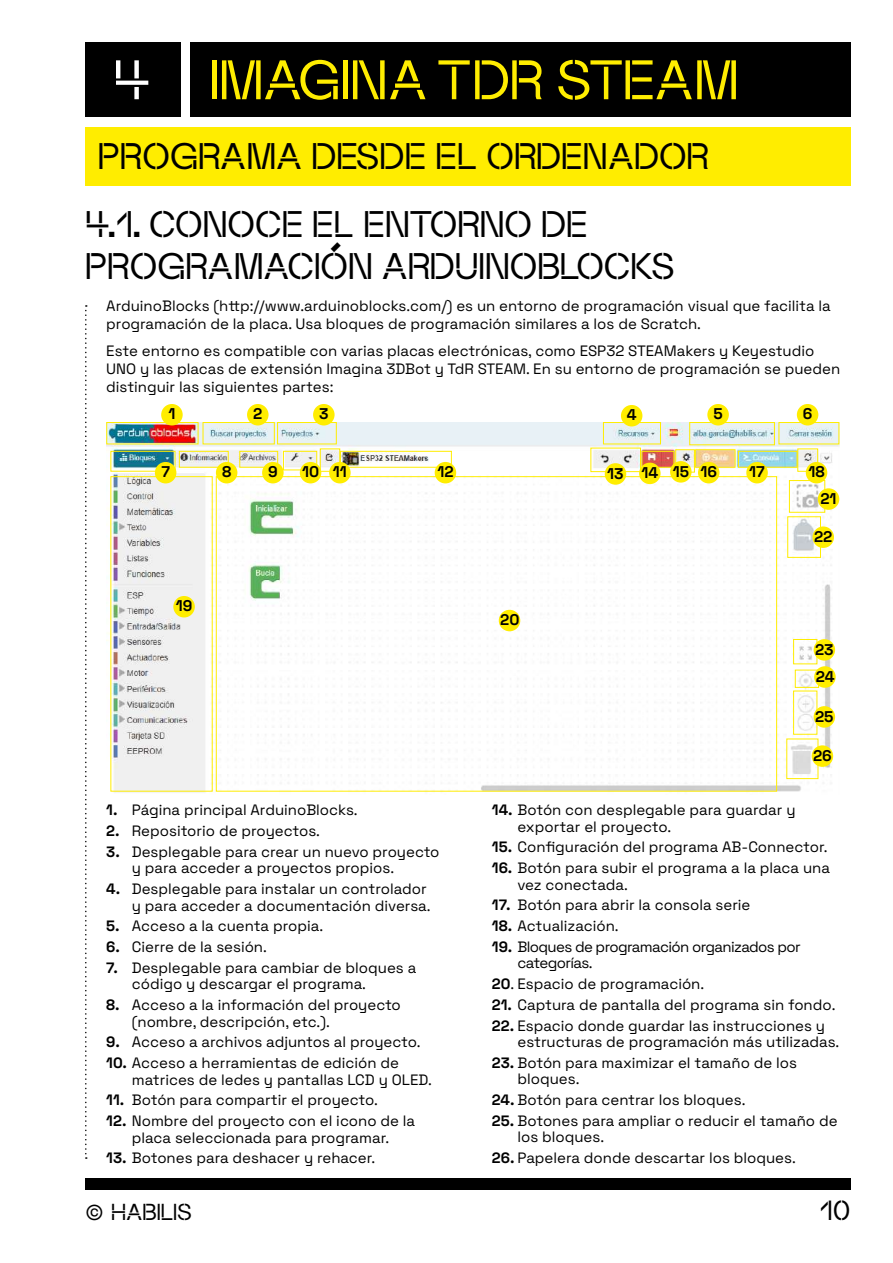
<style>
.page{position:relative;width:893px;height:1263px;background:#fff}
.page>*{position:absolute;margin:0;border:0;box-sizing:border-box;transform-origin:0 0}
.t1{font:54px "Maxeville Construct";letter-spacing:-.005em;color:#ffed00}
.t2{font:36px/68.4px "Maxeville Construct";color:#000}
.t3{font:27px "Maxeville Construct";color:#000}
.t4{font:22.5px "Maxeville Construct";letter-spacing:-.015em;color:#000}
.t5{font:700 15.45px/26.4px "Space Grotesk";color:#000}
.t6{font:15px/16.5px "Space Grotesk";color:#000}
.t7{font:15px/16.5px "Space Grotesk";letter-spacing:-.04em;color:#000}
.s1{color:#fff}
.s2{font-weight:700}
.s3{font-size:30px}
</style>
<div class="page">
<div style="left:85px;top:1178px;width:765px;height:11px;background:#000"></div>
<div style="left:190px;top:43px;width:660px;height:74px;background:#000"></div>
<div style="left:85px;top:43px;width:96px;height:74px;background:#000"></div>
<div style="left:85px;top:127px;width:765px;height:59px;background:#ffed00"></div>
<svg style="left:85px;top:305px;width:2px;height:854px"></svg>
<img style="left:106px;top:422px;width:733px;height:371px">
<div style="left:106px;top:422px;width:92px;height:22px;border:1px solid #ffed00"></div>
<div style="left:110px;top:451px;width:65px;height:21px;border:1px solid #ffed00"></div>
<div style="left:179px;top:451px;width:50px;height:17px;border:1px solid #ffed00"></div>
<div style="left:239px;top:451px;width:39px;height:17px;border:1px solid #ffed00"></div>
<div style="left:283px;top:451px;width:34px;height:19px;border:1px solid #ffed00"></div>
<div style="left:320px;top:448px;width:20px;height:24px;border:1px solid #ffed00"></div>
<div style="left:590px;top:448px;width:51px;height:24px;border:1px solid #ffed00"></div>
<div style="left:642px;top:451px;width:32px;height:17px;border:1px solid #ffed00"></div>
<div style="left:675px;top:449px;width:20px;height:23px;border:1px solid #ffed00"></div>
<div style="left:695px;top:449px;width:40px;height:19px;border:1px solid #ffed00"></div>
<div style="left:738px;top:451px;width:59px;height:17px;border:1px solid #ffed00"></div>
<div style="left:797px;top:448px;width:21px;height:24px;border:1px solid #ffed00"></div>
<div style="left:340px;top:451px;width:112px;height:17px;border:1px solid #ffed00"></div>
<div style="left:203px;top:422px;width:72px;height:22px;border:1px solid #ffed00"></div>
<div style="left:277px;top:422px;width:60px;height:22px;border:1px solid #ffed00"></div>
<div style="left:603px;top:422px;width:58px;height:22px;border:1px solid #ffed00"></div>
<div style="left:689px;top:422px;width:86px;height:23px;border:1px solid #ffed00"></div>
<div style="left:779px;top:422px;width:60px;height:22px;border:1px solid #ffed00"></div>
<div style="left:789px;top:480px;width:36px;height:33px;border:1px solid #ffed00"></div>
<div style="left:793px;top:639px;width:24px;height:25px;border:1px solid #ffed00"></div>
<div style="left:795px;top:670px;width:24px;height:18px;border:1px solid #ffed00"></div>
<div style="left:793px;top:691px;width:24px;height:44px;border:1px solid #ffed00"></div>
<div style="left:787px;top:516px;width:34px;height:42px;border:1px solid #ffed00"></div>
<div style="left:161px;top:404px;width:22px;height:21px;background:#ffed00;border-radius:50%"></div>
<div style="left:247px;top:404px;width:22px;height:21px;background:#ffed00;border-radius:50%"></div>
<div style="left:313px;top:404px;width:22px;height:21px;background:#ffed00;border-radius:50%"></div>
<div style="left:621px;top:405px;width:21px;height:21px;background:#ffed00;border-radius:50%"></div>
<div style="left:707px;top:404px;width:22px;height:21px;background:#ffed00;border-radius:50%"></div>
<div style="left:797px;top:404px;width:21px;height:21px;background:#ffed00;border-radius:50%"></div>
<div style="left:155px;top:462px;width:21px;height:21px;background:#ffed00;border-radius:50%"></div>
<div style="left:216px;top:462px;width:21px;height:21px;background:#ffed00;border-radius:50%"></div>
<div style="left:262px;top:462px;width:22px;height:21px;background:#ffed00;border-radius:50%"></div>
<div style="left:300px;top:462px;width:21px;height:21px;background:#ffed00;border-radius:50%"></div>
<div style="left:329px;top:462px;width:22px;height:21px;background:#ffed00;border-radius:50%"></div>
<div style="left:435px;top:462px;width:21px;height:21px;background:#ffed00;border-radius:50%"></div>
<div style="left:605px;top:463px;width:21px;height:22px;background:#ffed00;border-radius:50%"></div>
<div style="left:639px;top:463px;width:22px;height:21px;background:#ffed00;border-radius:50%"></div>
<div style="left:670px;top:461px;width:22px;height:22px;background:#ffed00;border-radius:50%"></div>
<div style="left:698px;top:462px;width:21px;height:21px;background:#ffed00;border-radius:50%"></div>
<div style="left:746px;top:462px;width:22px;height:21px;background:#ffed00;border-radius:50%"></div>
<div style="left:806px;top:462px;width:21px;height:21px;background:#ffed00;border-radius:50%"></div>
<div style="left:818px;top:488px;width:21px;height:22px;background:#ffed00;border-radius:50%"></div>
<div style="left:812px;top:526px;width:22px;height:22px;background:#ffed00;border-radius:50%"></div>
<div style="left:814px;top:639px;width:21px;height:22px;background:#ffed00;border-radius:50%"></div>
<div style="left:814px;top:666px;width:22px;height:22px;background:#ffed00;border-radius:50%"></div>
<div style="left:814px;top:706px;width:21px;height:22px;background:#ffed00;border-radius:50%"></div>
<div style="left:812px;top:745px;width:21px;height:22px;background:#ffed00;border-radius:50%"></div>
<div style="left:499px;top:610px;width:21px;height:21px;background:#ffed00;border-radius:50%"></div>
<div style="left:173px;top:596px;width:22px;height:21px;background:#ffed00;border-radius:50%"></div>
<h1 class="t1" style="left:113px;top:44px;width:627px"><span class="s1">4</span> IMAGINA TDR STEAM</h1>
<h2 class="t2" style="left:85px;top:122px;width:626px;text-indent:13px">PROGRAMA DESDE EL ORDENADOR<br>4.1. CONOCE EL ENTORNO DE</h2>
<h2 class="t2" style="left:85px;top:232px;width:591px">PROGRAMACIÓN ARDUINOBLOCKS</h2>
<p class="t6" style="left:106px;top:296px;width:726px;line-height:18px">ArduinoBlocks (http://www.arduinoblocks.com/) es un entorno de programación visual que facilita la programación de la placa. Usa bloques de programación similares a los de Scratch.</p>
<p class="t6" style="left:106px;top:341px;width:735px;line-height:18px">Este entorno es compatible con varias placas electrónicas, como ESP32 STEAMakers y Keyestudio<br>UNO y las placas de extensión Imagina 3DBot y TdR STEAM. En su entorno de programación se pueden distinguir las siguientes partes:</p>
<p class="t5" style="left:168px;top:400px;width:9px">1</p>
<p class="t5" style="left:253px;top:400px;width:11px">2</p>
<p class="t5" style="left:319px;top:400px;width:11px">3</p>
<p class="t5" style="left:627px;top:401px;width:11px">4</p>
<p class="t5" style="left:713px;top:400px;width:11px">5</p>
<p class="t5" style="left:803px;top:400px;width:11px">6</p>
<p class="t5" style="left:161px;top:458px;width:10px">7</p>
<p class="t5" style="left:222px;top:458px;width:11px">8</p>
<p class="t5" style="left:268px;top:458px;width:11px">9</p>
<p class="t5" style="left:302px;top:458px;width:46px">10 11</p>
<p class="t5" style="left:437px;top:458px;width:18px">12</p>
<p class="t5" style="left:607px;top:458px;width:111px">13 14 15 16</p>
<p class="t5" style="left:749px;top:458px;width:17px">17</p>
<p class="t5" style="left:820px;top:458px;width:18px;text-indent:-12px">18<br>21</p>
<p class="t5" style="left:814px;top:522px;width:20px">22</p>
<p class="t5" style="left:176px;top:592px;width:18px">19</p>
<p class="t6" style="left:106px;top:801px;width:253px"><span class="s2">1.</span> Página principal ArduinoBlocks.</p>
<p class="t6" style="left:106px;top:822px;width:215px"><span class="s2">2.</span> Repositorio de proyectos.</p>
<p class="t6" style="left:132px;top:842px;width:309px;text-indent:-26px"><span class="s2">3.</span> Desplegable para crear un nuevo proyecto y para acceder a proyectos propios.</p>
<p class="t6" style="left:106px;top:880px;width:326px;text-align:right"><span class="s2">4.</span> Desplegable para instalar un controlador y para acceder a documentación diversa.</p>
<p class="t6" style="left:106px;top:917px;width:218px"><span class="s2">5.</span> Acceso a la cuenta propia.</p>
<p class="t6" style="left:106px;top:938px;width:162px"><span class="s2">6.</span> Cierre de la sesión.</p>
<p class="t6" style="left:132px;top:958px;width:286px;text-indent:-26px"><span class="s2">7.</span> Desplegable para cambiar de bloques a código y descargar el programa.</p>
<p class="t6" style="left:132px;top:996px;width:271px;text-indent:-26px"><span class="s2">8.</span> Acceso a la información del proyecto (nombre, descripción, etc.).</p>
<p class="t6" style="left:106px;top:1033px;width:316px"><span class="s2">9.</span> Acceso a archivos adjuntos al proyecto.</p>
<p class="t6" style="left:132px;top:1054px;width:302px;text-indent:-26px"><span class="s2">10.</span> Acceso a herramientas de edición de matrices de ledes y pantallas LCD y OLED.</p>
<p class="t6" style="left:106px;top:1091px;width:273px"><span class="s2">11.</span> Botón para compartir el proyecto.</p>
<p class="t6" style="left:106px;top:1111px;width:310px;text-align:center"><span class="s2">12.</span> Nombre del proyecto con el icono de la placa seleccionada para programar.</p>
<p class="t6" style="left:106px;top:1149px;width:270px"><span class="s2">13.</span> Botones para deshacer y rehacer.</p>
<p class="t5" style="left:500px;top:605px;width:21px">20</p>
<p class="t5" style="left:815px;top:634px;width:21px;line-height:27.2px">23<br>24</p>
<p class="t5" style="left:815px;top:702px;width:20px">25</p>
<p class="t5" style="left:813px;top:741px;width:20px">26</p>
<p class="t6" style="left:517px;top:801px;width:280px;text-indent:-26px"><span class="s2">14.</span> Botón con desplegable para guardar y exportar el proyecto.</p>
<p class="t6" style="left:492px;top:838px;width:337px"><span class="s2">15.</span> Configuración del programa AB-Connector.</p>
<p class="t6" style="left:517px;top:859px;width:314px;text-indent:-26px"><span class="s2">16.</span> Botón para subir el programa a la placa una vez conectada.</p>
<p class="t6" style="left:492px;top:896px;width:260px"><span class="s2">17.</span> Botón para abrir la consola serie</p>
<p class="t6" style="left:492px;top:917px;width:128px"><span class="s2">18.</span> Actualización.</p>
<p class="t7" style="left:517px;top:937px;width:285px;text-indent:-26px"><span class="s2">19.</span> Bloques de programación organizados por categorías.</p>
<p class="t6" style="left:492px;top:975px;width:214px"><span class="s2">20</span>. Espacio de programación.</p>
<p class="t6" style="left:492px;top:995px;width:345px"><span class="s2">21.</span> Captura de pantalla del programa sin fondo.</p>
<p class="t6" style="left:517px;top:1016px;width:323px;text-indent:-26px"><span class="s2">22.</span> Espacio donde guardar las instrucciones y estructuras de programación más utilizadas.</p>
<p class="t6" style="left:517px;top:1053px;width:281px;text-indent:-26px"><span class="s2">23.</span> Botón para maximizar el tamaño de los bloques.</p>
<p class="t6" style="left:492px;top:1091px;width:255px"><span class="s2">24.</span> Botón para centrar los bloques.</p>
<p class="t6" style="left:517px;top:1111px;width:322px;text-indent:-26px"><span class="s2">25.</span> Botones para ampliar o reducir el tamaño de los bloques.</p>
<p class="t6" style="left:492px;top:1149px;width:305px"><span class="s2">26.</span> Papelera donde descartar los bloques.</p>
<h3 class="t4" style="left:85px;top:1196px;width:108px"><span class="s3">©</span> HABILIS</h3>
<h3 class="t3" style="left:820px;top:1193px;width:32px">10</h3>
</div>
